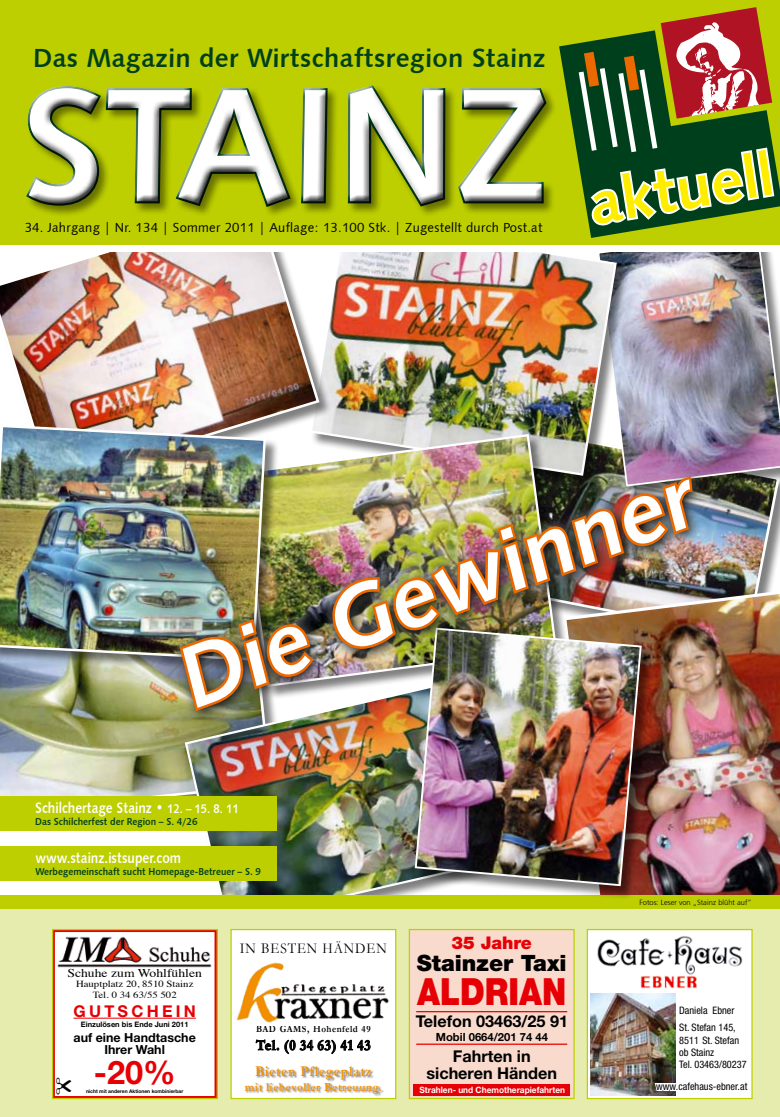
<style>
.page{position:relative;width:780px;height:1117px;background:#fff}
.page>*{position:absolute;margin:0;border:0;box-sizing:border-box;transform-origin:0 0}
.t1{font:161px "Humanist 531 BT Bold A";color:#fff}
.t2{font:87.5px "Humanist 531 BT Bold A";color:#fff}
.t3{font:60.62px "Humanist 531 BT Bold A";color:#ffed00}
.t4{font:900 37.5px "Helvetica Neue LT Std";color:#e60005;scale:.85 1}
.t5{font:700 32.5px "Helvetica Neue LT Std";color:#e60005}
.t6{font:26.25px "Humanist 531 BT Bold A";letter-spacing:.015em;color:#003f1b}
.t7{font:900 22.5px "Helvetica Neue LT Std";color:#000}
.t8{font:900 17.5px "Helvetica Neue LT Std";color:#e60005}
.t9{font:700 16.25px/17.5px "Helvetica Neue LT Std";color:#000;text-align:center}
.t10{font:700 16.25px "Helvetica Neue LT Std";letter-spacing:.2em;color:#e60005}
.t11{font:15px "Humanist 531 BT Bold A";color:#fff;scale:.86 1}
.t12{font:700 15px "Garamond";letter-spacing:.05em;color:#f18e00;scale:.9 1}
.t13{font:700 15px "Garamond";letter-spacing:.05em;color:#000;scale:.9 1}
.t14{font:15px "Garamond";letter-spacing:.07em;color:#000;scale:.9 1}
.t15{font:13.12px "Humanist 531 BT Roman A";letter-spacing:.02em;color:#000}
.t16{font:700 12.5px/12.5px "Helvetica Neue LT Std";color:#000;text-align:center}
.t17{font:700 12.5px "Garamond";letter-spacing:.05em;color:#f18e00;scale:.9 1}
.t18{font:11.88px "Times";color:#000;scale:1.15 1}
.t19{font:700 11.25px "Helvetica Neue LT Std";color:#000}
.t20{font:condensed 10.25px/12.4px "Helvetica Neue LT Std";color:#000}
.t21{font:10px "Humanist 531 BT Bold A";color:#003f1b;scale:.94 1}
.t22{font:700 10px "Garamond";letter-spacing:.05em;color:#000;scale:.9 1}
.t23{font:9.38px/10.2px "Times";color:#000;text-align:center;scale:1.15 1}
.t24{font:700 8.75px "Helvetica Neue LT Std";color:#fff;scale:.95 1}
.t25{font:300 7.5px "Frutiger";color:#000}
.t26{font:700 7.5px "Helvetica Neue LT Std";color:#000}
.t27{font:700 5px "Helvetica Neue LT Std";color:#000}
.s1{font-size:12.5px}
</style>
<div class="page">
<img style="left:725px;top:500px;width:55px;height:86px">
<img style="left:0;top:674px;width:183px;height:122px">
<img style="left:183px;top:736px;width:232px;height:159px">
<img style="left:655px;top:586px;width:125px;height:309px">
<img style="left:630px;top:258px;width:150px;height:229px">
<div style="left:310px;top:220px;width:320px;height:269px;background:#000;opacity:.5"></div>
<img style="left:332px;top:252px;width:286px;height:188px">
<div style="left:0;top:205px;width:332px;height:292px;background:#000;opacity:.5"></div>
<img style="left:0;top:252px;width:321px;height:180px">
<div style="left:0;top:241px;width:780px;height:11px;background:#fff"></div>
<div style="left:0;top:895px;width:780px;height:221px;background:#bdcf00"></div>
<div style="left:0;top:909px;width:780px;height:207px;background:#e6ecad"></div>
<div style="left:0;top:0;width:780px;height:245px;background:#bdcf00"></div>
<svg style="left:559px;top:43px;width:221px;height:164px"></svg>
<svg style="left:578px;top:7px;width:198px;height:251px"></svg>
<div style="left:19px;top:82px;width:536px;height:134px;background:#000;opacity:.75"></div>
<div style="left:230px;top:928px;width:166px;height:170px;background:#fff;border:1px solid #bdcf00"></div>
<div style="left:245px;top:1065px;width:139px;height:31px;background:#000;opacity:.5"></div>
<svg style="left:255px;top:1039px;width:116px;height:15px"></svg>
<img style="left:236px;top:962px;width:153px;height:61px">
<div style="left:409px;top:928px;width:165px;height:170px;background:#f9dbcd;border:1px solid #bdcf00"></div>
<hr style="left:416px;top:1043px;width:151px;height:1px;background:#e60005">
<hr style="left:416px;top:1010px;width:151px;height:2px;background:#e60005">
<div style="left:413px;top:1083px;width:157px;height:12px;background:#e60005"></div>
<svg style="left:279px;top:432px;width:279px;height:8px"></svg>
<div style="left:0;top:425px;width:279px;height:249px;background:#000;opacity:.5"></div>
<img style="left:0;top:423px;width:267px;height:238px">
<div style="left:415px;top:628px;width:240px;height:271px;background:#000;opacity:.5"></div>
<img style="left:413px;top:736px;width:229px;height:151px">
<div style="left:0;top:796px;width:276px;height:34px;background:#bdcf00"></div>
<div style="left:0;top:846px;width:276px;height:34px;background:#bdcf00"></div>
<img style="left:162px;top:440px;width:563px;height:296px">
<img style="left:171px;top:468px;width:535px;height:256px">
<img style="left:175px;top:472px;width:532px;height:242px">
<div style="left:586px;top:928px;width:166px;height:170px;background:#fff;border:1px solid #bdcf00"></div>
<img style="left:590px;top:993px;width:85px;height:102px">
<img style="left:597px;top:936px;width:146px;height:53px">
<svg style="left:653px;top:1060px;width:96px;height:40px"></svg>
<svg style="left:53px;top:929px;width:164px;height:169px;background:#f1e5e3"></svg>
<h3 class="t6" style="left:33px;top:42px;width:514px">Das Magazin der Wirtschaftsregion Stainz</h3>
<h1 class="t1" style="left:20px;top:46px;width:530px">STAINZ</h1>
<p class="t15" style="left:25px;top:219px;width:519px">34. Jahrgang | Nr. 134 | Sommer 2011 | Auflage: 13.100 Stk. | Zugestellt durch Post.at</p>
<h3 class="t3" style="left:584px;top:166px;width:187px;rotate:-9deg">aktuell</h3>
<h2 class="t2" style="left:162px;top:629px;width:544px;rotate:-20deg">Die Gewinner</h2>
<h3 class="t11" style="left:35px;top:798px;width:238px">Schilchertage Stainz • <span class="s1">12. – 15. 8. 11</span></h3>
<p class="t21" style="left:35px;top:815px;width:174px">Das Schilcherfest der Region – S. 4/26</p>
<h3 class="t11" style="left:35px;top:848px;width:171px">www.stainz.istsuper.com</h3>
<p class="t21" style="left:35px;top:865px;width:241px">Werbegemeinschaft sucht Homepage-Betreuer – S. 9</p>
<p class="t18" style="left:67px;top:961px;width:118px">Schuhe zum Wohlfühlen</p>
<p class="t23" style="left:76px;top:977px;width:104px">Hauptplatz 20, 8510 Stainz<br>Tel. 0 34 63/55 502</p>
<h3 class="t10" style="left:73px;top:1000px;width:124px">GUTSCHEIN</h3>
<p class="t16" style="left:74px;top:1030px;width:124px">auf eine Handtasche<br>Ihrer Wahl</p>
<p class="t26" style="left:81px;top:1019px;width:109px">Einzulösen bis Ende Juni 2011</p>
<h3 class="t5" style="left:94px;top:1051px;width:83px">-20%</h3>
<p class="t27" style="left:86px;top:1087px;width:99px">nicht mit anderen Aktionen kombinierbar</p>
<h3 class="t14" style="left:240px;top:937px;width:165px">IN BESTEN HÄNDEN</h3>
<p class="t22" style="left:256px;top:1022px;width:129px">BAD GAMS, Hohenfeld 49</p>
<h3 class="t13" style="left:256px;top:1035px;width:129px">Tel. (0 34 63) 41 43</h3>
<h3 class="t12" style="left:255px;top:1062px;width:131px">Bieten Pflegeplatz</h3>
<p class="t17" style="left:245px;top:1079px;width:153px">mit liebevoller Betreuung.</p>
<h3 class="t8" style="left:451px;top:931px;width:82px">35 Jahre</h3>
<h3 class="t7" style="left:417px;top:949px;width:151px">Stainzer Taxi</h3>
<h3 class="t4" style="left:417px;top:969px;width:177px">ALDRIAN</h3>
<h3 class="t9" style="left:415px;top:1011px;width:154px">Telefon 03463/25 91</h3>
<p class="t19" style="left:436px;top:1029px;width:114px">Mobil 0664/201 74 44</p>
<h3 class="t9" style="left:426px;top:1046px;width:132px">Fahrten in sicheren Händen</h3>
<p class="t24" style="left:419px;top:1084px;width:155px">Strahlen- und Chemotherapiefahrten</p>
<p class="t25" style="left:639px;top:898px;width:114px">Fotos: Leser von „Stainz blüht auf”</p>
<p class="t20" style="left:679px;top:1000px;width:58px;line-height:17.5px">Daniela Ebner<br>St. Stefan 145,</p>
<p class="t20" style="left:679px;top:1033px;width:69px">8511 St. Stefan ob Stainz<br>Tel. 03463/80237</p>
<p class="t20" style="left:656px;top:1079px;width:93px">www.cafehaus-ebner.at</p>
</div>
